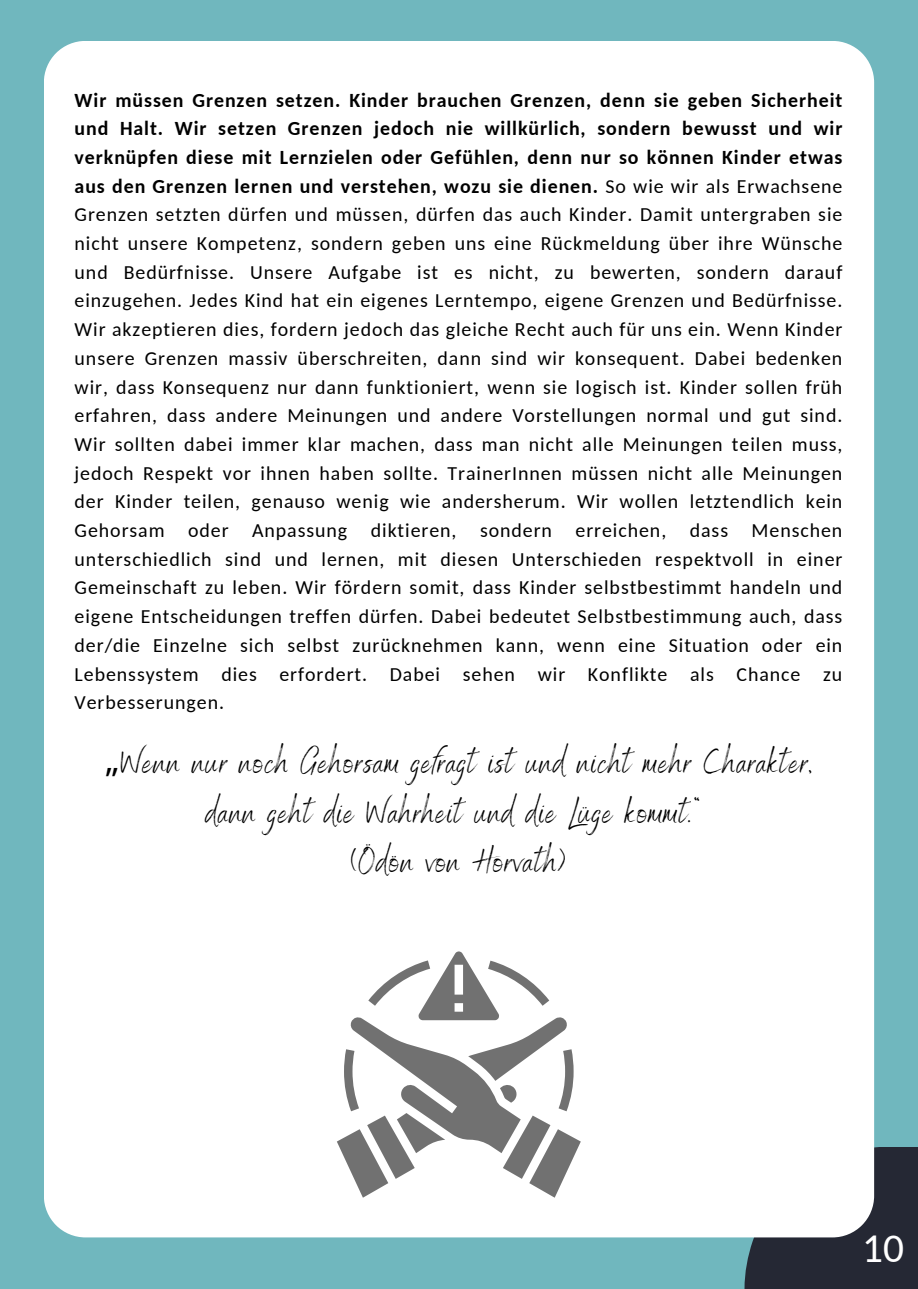
<style>
.page{position:relative;width:918px;height:1289px;background:#fff}
.page>*{position:absolute;margin:0;border:0;box-sizing:border-box;transform-origin:0 0}
.t1{font:41.25px "Carlito";color:#fff}
.t2{font:33.6px/49.3px "Benedict";letter-spacing:.045em;color:#000;text-align:center}
.t3{font:19.95px/28.7px "Carlito";letter-spacing:.045em;color:#000;text-align:justify}
.s1{font-weight:700}
.s2{font-family:"Noto Sans"}
</style>
<div class="page">
<div style="left:0;top:0;width:918px;height:1288px;background:#70b7be"></div>
<div style="left:745px;top:1146px;width:173px;height:142px;background:#252834"></div>
<div style="left:44px;top:41px;width:830px;height:1196px;background:#fff"></div>
<svg style="left:337px;top:951px;width:244px;height:246px;background:#ccc"></svg>
<p class="t3" style="left:75px;top:87px;width:769px"><span class="s1">Wir müssen Grenzen setzen. Kinder brauchen Grenzen, denn sie geben Sicherheit und Halt. Wir setzen Grenzen jedoch nie willkürlich, sondern bewusst und wir verknüpfen diese mit Lernzielen oder Gefühlen, denn nur so können Kinder etwas aus den Grenzen lernen und verstehen, wozu sie dienen.</span> So wie wir als Erwachsene Grenzen setzten dürfen und müssen, dürfen das auch Kinder. Damit untergraben sie nicht unsere Kompetenz, sondern geben uns eine Rückmeldung über ihre Wünsche und Bedürfnisse. Unsere Aufgabe ist es nicht, zu bewerten, sondern darauf einzugehen. Jedes Kind hat ein eigenes Lerntempo, eigene Grenzen und Bedürfnisse.<br>Wir akzeptieren dies, fordern jedoch das gleiche Recht auch für uns ein. Wenn Kinder unsere Grenzen massiv überschreiten, dann sind wir konsequent. Dabei bedenken wir, dass Konsequenz nur dann funktioniert, wenn sie logisch ist. Kinder sollen früh erfahren, dass andere Meinungen und andere Vorstellungen normal und gut sind.<br>Wir sollten dabei immer klar machen, dass man nicht alle Meinungen teilen muss, jedoch Respekt vor ihnen haben sollte. TrainerInnen müssen nicht alle Meinungen der Kinder teilen, genauso wenig wie andersherum. Wir wollen letztendlich kein Gehorsam oder Anpassung diktieren, sondern erreichen, dass Menschen unterschiedlich sind und lernen, mit diesen Unterschieden respektvoll in einer Gemeinschaft zu leben. Wir fördern somit, dass Kinder selbstbestimmt handeln und eigene Entscheidungen treffen dürfen. Dabei bedeutet Selbstbestimmung auch, dass der/die Einzelne sich selbst zurücknehmen kann, wenn eine Situation oder ein Lebenssystem dies erfordert. Dabei sehen wir Konflikte als Chance zu Verbesserungen.</p>
<p class="t2" style="left:105px;top:736px;width:708px"><span class="s2">„</span>Wenn nur noch Gehorsam gefragt ist und nicht mehr Charakter, dann geht die Wahrheit und die Lüge kommt.“</p>
<p class="t2" style="left:351px;top:834px;width:215px">(Ödön von Horvath)</p>
<p class="t1" style="left:862px;top:1230px;width:43px">10</p>
</div>
